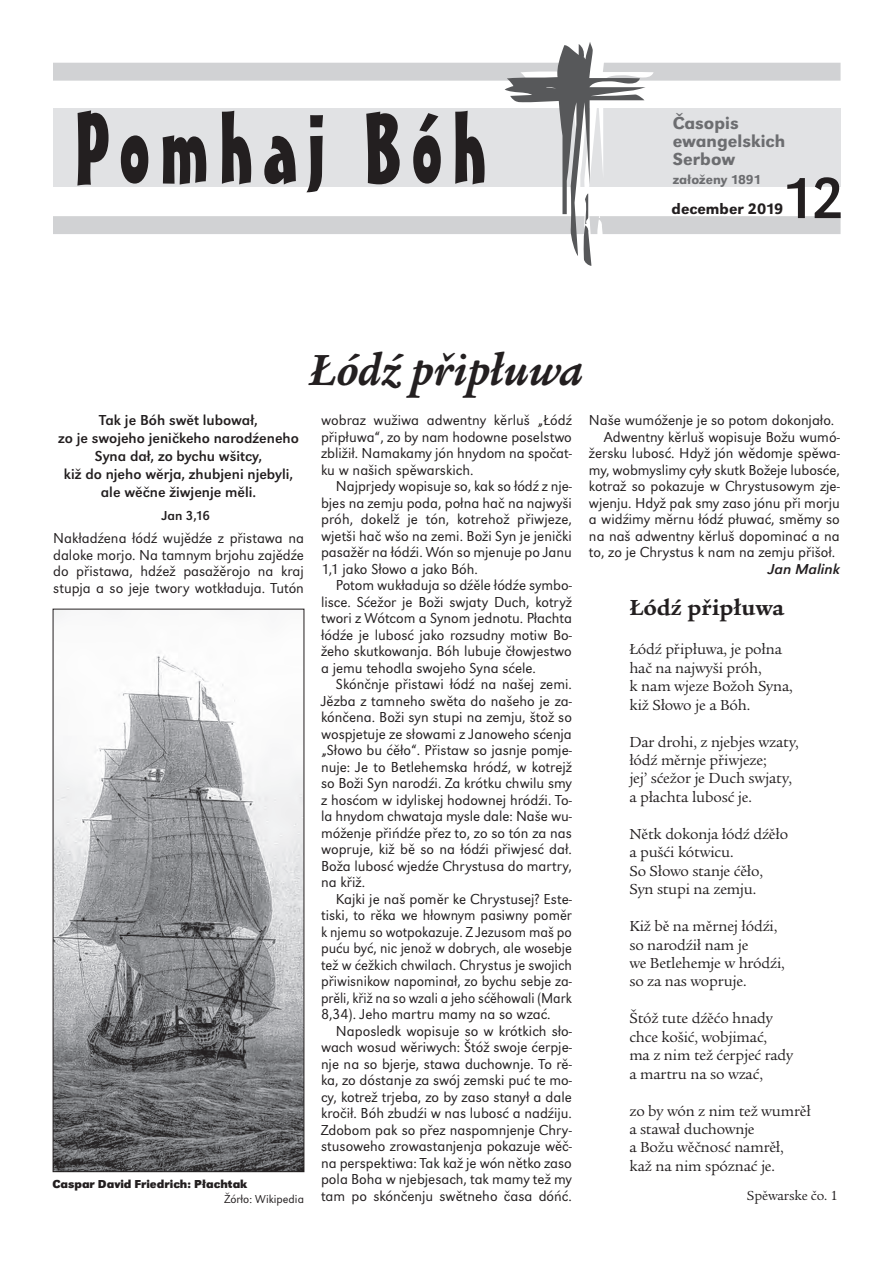
<style>
.page{position:relative;width:893px;height:1263px;background:#fff}
.page>*{position:absolute;margin:0;border:0;box-sizing:border-box;transform-origin:0 0}
.t1{font:60px "URW Grotesk TEE";color:#231f20}
.t2{font:italic 700 45px "Legacy Ser Itc TEE";color:#231f20}
.t3{font:700 22.5px "Legacy Ser Itc TEE";color:#231f20}
.t4{font:500 18px/18px "URW Grotesk TEE";color:#6c6d70}
.t5{font:500 15.75px "URW Grotesk TEE";color:#231f20}
.t6{font:15px/16.5px "URW Grotesk TEE Ligh";color:#231f20;text-align:justify}
.t7{font:15px/18.5px "Legacy Ser Itc TEE";letter-spacing:-.01em;color:#231f20}
.t8{font:15px/18px "URW Grotesk TEE";color:#231f20;text-align:center}
.t9{font:italic 15px "URW Grotesk TEE";color:#231f20}
.t10{font:13.5px "Legacy Ser Itc TEE";letter-spacing:-.01em;color:#231f20}
.t11{font:500 13.5px "URW Grotesk TEE";color:#6c6d70}
.t12{font:13.5px "URW Grotesk TEE";color:#231f20}
.t13{font:700 12px "URW Grotesk TEE";color:#231f20}
.t14{font:12px "URW Grotesk TEE Ligh";color:#231f20}
</style>
<div class="page">
<div style="left:53px;top:216px;width:787px;height:18px;background:#d1d2d4"></div>
<div style="left:53px;top:109px;width:787px;height:78px;background:#e1e2e4"></div>
<div style="left:53px;top:63px;width:787px;height:18px;background:#d1d2d4"></div>
<svg style="left:505px;top:42px;width:154px;height:224px"></svg>
<svg style="left:77px;top:110px;width:32px;height:76px"></svg>
<svg style="left:121px;top:135px;width:27px;height:49px"></svg>
<svg style="left:163px;top:135px;width:43px;height:50px"></svg>
<svg style="left:222px;top:111px;width:29px;height:73px"></svg>
<svg style="left:264px;top:136px;width:32px;height:49px"></svg>
<svg style="left:306px;top:115px;width:17px;height:77px"></svg>
<svg style="left:366px;top:112px;width:34px;height:72px"></svg>
<svg style="left:413px;top:113px;width:28px;height:71px"></svg>
<svg style="left:455px;top:111px;width:29px;height:73px"></svg>
<img style="left:55px;top:611px;width:247px;height:559px">
<div style="left:53px;top:609px;width:251px;height:563px;border:1px solid #231f20"></div>
<h2 class="t2" style="left:310px;top:350px;width:275px">Łódź připłuwa</h2>
<p class="t4" style="left:673px;top:115px;width:114px">Časopis ewangelskich<br>Serbow</p>
<p class="t11" style="left:673px;top:174px;width:90px">załoženy 1891</p>
<p class="t5" style="left:672px;top:202px;width:113px">december 2019</p>
<h1 class="t1" style="left:781px;top:175px;width:65px">12</h1>
<p class="t8" style="left:58px;top:413px;width:242px">Tak je Bóh swět lubował,<br>zo je swojeho jeničkeho narodźeneho<br>Syna dał, zo bychu wšitcy,<br>kiž do njeho wěrja, zhubjeni njebyli, ale wěčne žiwjenje měli.</p>
<p class="t12" style="left:162px;top:510px;width:50px">Jan 3,16</p>
<p class="t6" style="left:53px;top:531px;width:252px">Nakładźena łódź wujědźe z přistawa na daloke morjo. Na tamnym brjohu zajědźe do přistawa, hdźež pasažěrojo na kraj stupja a so jeje twory wotkładuja. Tutón</p>
<p class="t13" style="left:52px;top:1180px;width:197px">Caspar David Friedrich: Płachtak</p>
<p class="t14" style="left:224px;top:1195px;width:81px">Žórło: Wikipedia</p>
<p class="t6" style="left:321px;top:413px;width:252px">wobraz wužiwa adwentny kěrluš „Łódź připłuwa“, zo by nam hodowne poselstwo zbližił. Namakamy jón hnydom na spočat&shy;ku w našich spěwarskich.</p>
<p class="t6" style="left:321px;top:479px;width:252px;text-indent:15px">Najprjedy wopisuje so, kak so łódź z nje&shy;bjes na zemju poda, połna hač na najwyši próh, dokelž je tón, kotrehož přiwjeze, wjetši hač wšo na zemi. Boži Syn je jenički pasažěr na łódźi. Wón so mjenuje po Janu 1,1 jako Słowo a jako Bóh.</p>
<p class="t6" style="left:321px;top:578px;width:252px;text-indent:15px">Potom wukładuja so dźěle łódźe symbo&shy;lisce. Sćežor je Boži swjaty Duch, kotryž twori z Wótcom a Synom jednotu. Płachta łódźe je lubosć jako rozsudny motiw Bo&shy;žeho skutkowanja. Bóh lubuje čłowjestwo a jemu tehodla swojeho Syna sćele.</p>
<p class="t6" style="left:321px;top:677px;width:252px;text-indent:15px">Skónčnje přistawi łódź na našej zemi.<br>Jězba z tamneho swěta do našeho je za&shy;kón čena. Boži syn stupi na zemju, štož so wospjetuje ze słowami z Janoweho sćenja „Słowo bu ćěło“. Přistaw so jasnje po mje&shy;nuje: Je to Betlehemska hródź, w kotrejž so Boži Syn narodźi. Za krótku chwilu smy z hosćom w idyliskej hodownej hródźi. To&shy;la hnydom chwataja mysle dale: Naše wu&shy;móženje přińdźe přez to, zo so tón za nas wopruje, kiž bě so na łódźi přiwjesć dał.<br>Boža lubosć wjedźe Chrystusa do martry, na křiž.</p>
<p class="t6" style="left:321px;top:892px;width:252px;text-indent:15px">Kajki je naš poměr ke Chrystusej? Este&shy;tiski, to rěka we hłownym pasiwny poměr k nje mu so wotpokazuje. Z Jezusom maš po puću być, nic jenož w dobrych, ale wosebje tež w ćežkich chwilach. Chrystus je swojich přiwisnikow napominał, zo bychu sebje za&shy;prěli, křiž na so wzali a jeho sćěho wali (Mark 8,34). Jeho martru mamy na so wzać.</p>
<p class="t6" style="left:321px;top:1024px;width:252px;text-indent:15px">Naposledk wopisuje so w krótkich sło&shy;wach wosud wěriwych: Štóž swoje ćerpje&shy;nje na so bjerje, stawa duchownje. To rě&shy;ka, zo dóstanje za swój zemski puć te mo&shy;cy, kotrež trjeba, zo by zaso stanył a dale kročił. Bóh zbudźi w nas lubosć a nadźiju.<br>Zdobom pak so přez naspomnjenje Chry&shy;stusoweho zrowastanjenja pokazuje wěč&shy;na perspektiwa: Tak kaž je wón nětko zaso pola Boha w njebjesach, tak mamy tež my tam po skónčenju swětneho časa dóńć.</p>
<p class="t6" style="left:589px;top:413px;width:247px">Naše wumóženje je so potom dokonjało.</p>
<p class="t6" style="left:604px;top:429px;width:237px">Adwentny kěrluš wopisuje Božu wumó-</p>
<p class="t6" style="left:589px;top:446px;width:252px">žersku lubosć. Hdyž jón wědomje spěwa-</p>
<p class="t6" style="left:589px;top:462px;width:252px">my, wobmyslimy cyły skutk Božeje lubosće,</p>
<p class="t6" style="left:589px;top:479px;width:252px">kotraž so pokazuje w Chrystusowym zje-</p>
<p class="t6" style="left:589px;top:495px;width:252px">wjenju. Hdyž pak smy zaso jónu při morju</p>
<p class="t6" style="left:589px;top:512px;width:252px">a widźimy měrnu łódź płuwać, směmy so</p>
<p class="t6" style="left:589px;top:528px;width:252px">na naš adwentny kěrluš dopominać a na</p>
<p class="t6" style="left:589px;top:545px;width:248px">to, zo je Chrystus k nam na zemju přišoł.</p>
<p class="t9" style="left:768px;top:563px;width:73px">Jan Malink</p>
<h3 class="t3" style="left:629px;top:597px;width:156px">Łódź připłuwa</h3>
<p class="t7" style="left:629px;top:641px;width:165px">Łódź připłuwa, je połna hač na najwyši próh,<br>k nam wjeze Božoh Syna, kiž Słowo je a Bóh.</p>
<p class="t7" style="left:629px;top:733px;width:171px">Dar drohi, z njebjes wzaty, łódź měrnje přiwjeze;<br>jej’ sćežor je Duch swjaty, a płachta lubosć je.</p>
<p class="t7" style="left:629px;top:826px;width:160px">Nětk dokonja łódź dźěło a pušći kótwicu.<br>So Słowo stanje ćěło,<br>Syn stupi na zemju.</p>
<p class="t7" style="left:629px;top:918px;width:157px">Kiž bě na měrnej łódźi, so narodźił nam je<br>we Betlehemje w hródźi, so za nas wopruje.</p>
<p class="t7" style="left:629px;top:1010px;width:165px">Štóž tute dźěćo hnady chce košić, wobjimać,<br>ma z nim tež ćerpjeć rady a martru na so wzać,</p>
<p class="t7" style="left:629px;top:1102px;width:183px">zo by wón z nim tež wumrěł a stawał duchownje<br>a Božu wěčnosć namrěł,<br>kaž na nim spóznać je.</p>
<p class="t10" style="left:747px;top:1190px;width:92px">Spěwarske čo. 1</p>
</div>
